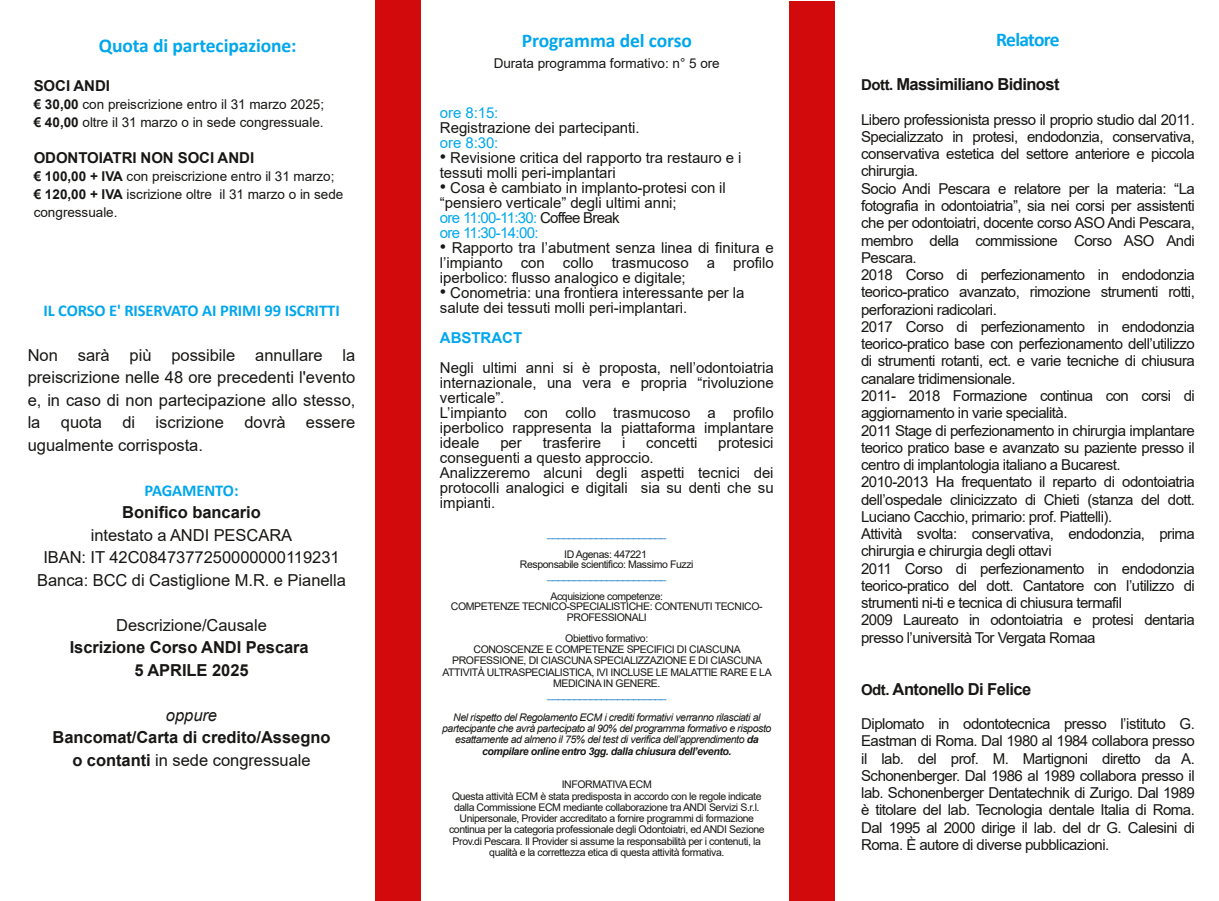
<style>
.page{position:relative;width:1219px;height:901px;background:#fff}
.page>*{position:absolute;margin:0;border:0;box-sizing:border-box;transform-origin:0 0}
.t1{font:700 19.5px "Calibri";letter-spacing:-.005em;color:#00a7ec}
.t2{font:700 19.5px "Calibri";letter-spacing:-.045em;color:#00a7ec}
.t3{font:16.5px/22.5px "Arial";color:#181715;text-align:justify}
.t4{font:700 16.5px/22.5px "Arial";letter-spacing:-.005em;color:#181715;text-align:center}
.t5{font:700 16.5px "Arial";letter-spacing:-.035em;color:#181715}
.t6{font:700 16.5px "Calibri";letter-spacing:-.005em;color:#00a7ec}
.t7{font:italic 16.5px "Arial";color:#181715}
.t8{font:15px/17.2px "Arial";letter-spacing:-.03em;color:#181715;text-align:justify}
.t9{font:15px/15px "Arial";letter-spacing:-.005em;color:#181715}
.t10{font:700 15px "Arial";color:#181715}
.t11{font:15px "Arial";letter-spacing:-.005em;color:#00a7ec}
.t12{font:700 15px "Arial";color:#00a7ec}
.t13{font:13.5px/18px "Arial";color:#181715}
.t14{font:10.5px/11.2px "Arial";letter-spacing:-.04em;color:#181715;text-align:center}
.t15{font:italic 10.5px/11.2px "Arial";letter-spacing:-.04em;color:#181715;text-align:center}
.t16{font:10.5px "Arial";color:#0070c0}
.s1{font-weight:700}
.s2{font-weight:400}
.s3{font-size:18px}
.s4{color:#00a7ec}
.s5{font-size:15px}
</style>
<div class="page">
<div style="left:375px;top:0;width:45px;height:900px;background:#d20a0c"></div>
<div style="left:789px;top:1px;width:45px;height:899px;background:#d20a0c"></div>
<h1 class="t1" style="left:99px;top:37px;width:199px">Quota di partecipazione:</h1>
<p class="t10" style="left:34px;top:77px;width:78px">SOCI ANDI</p>
<p class="t13" style="left:34px;top:95px;width:292px"><span class="s1">€ 30,00</span> con preiscrizione entro il 31 marzo 2025; <span class="s1">€ 40,00</span> oltre il 31 marzo o in sede congressuale.</p>
<p class="t10" style="left:34px;top:149px;width:222px">ODONTOIATRI NON SOCI ANDI</p>
<p class="t13" style="left:34px;top:167px;width:311px"><span class="s1">€ 100,00 + IVA</span> con preiscrizione entro il 31 marzo; <span class="s1">€ 120,00 + IVA</span> iscrizione oltre il 31 marzo o in sede congressuale.</p>
<p class="t6" style="left:43px;top:303px;width:298px">IL CORSO E' RISERVATO AI PRIMI 99 ISCRITTI</p>
<p class="t3" style="left:28px;top:343px;width:329px">Non sarà più possibile annullare la preiscrizione nelle 48 ore precedenti l'evento e, in caso di non partecipazione allo stesso, la quota di iscrizione dovrà essere ugualmente corrisposta.</p>
<p class="t6" style="left:144px;top:483px;width:95px">PAGAMENTO:</p>
<p class="t4" style="left:122px;top:501px;width:140px">Bonifico bancario</p>
<p class="t3" style="left:37px;top:523px;width:310px;text-align:center">intestato a ANDI PESCARA<br>IBAN: IT 42C0847377250000000119231<br>Banca: BCC di Castiglione M.R. e Pianella</p>
<p class="t3" style="left:116px;top:613px;width:152px">Descrizione/Causale</p>
<p class="t4" style="left:70px;top:636px;width:240px">Iscrizione Corso ANDI Pescara<br>5 APRILE 2025</p>
<p class="t7" style="left:166px;top:705px;width:53px">oppure</p>
<p class="t4" style="left:52px;top:726px;width:279px">Bancomat/Carta di credito/Assegno o contanti <span class="s2">in sede congressuale</span></p>
<h1 class="t1" style="left:521px;top:32px;width:172px">Programma del corso</h1>
<p class="t13" style="left:493px;top:55px;width:227px">Durata programma formativo: n° 5 ore</p>
<p class="t11" style="left:440px;top:104px;width:60px">ore 8:15:</p>
<p class="t9" style="left:440px;top:120px;width:201px">Registrazione dei partecipanti.</p>
<p class="t11" style="left:440px;top:134px;width:60px">ore 8:30:</p>
<p class="t9" style="left:440px;top:150px;width:303px"><span class="s3">•</span> Revisione critica del rapporto tra restauro e i tessuti molli peri-implantari</p>
<p class="t9" style="left:440px;top:180px;width:287px"><span class="s3">•</span> Cosa è cambiato in implanto-protesi con il “pensiero verticale” degli ultimi anni;<br><span class="s4">ore 11:00-11:30:</span> Coffee Break<br><span class="s4">ore 11:30-14:00:</span></p>
<p class="t8" style="left:440px;top:240px;width:335px;line-height:15px"><span class="s3">•</span> Rapporto tra l’abutment senza linea di finitura e l’impianto con collo trasmucoso a profilo iperbolico: flusso analogico e digitale;</p>
<p class="t9" style="left:440px;top:285px;width:306px"><span class="s3">•</span> Conometria: una frontiera interessante per la salute dei tessuti molli peri-implantari.</p>
<p class="t12" style="left:440px;top:329px;width:84px">ABSTRACT</p>
<p class="t9" style="left:440px;top:360px;width:335px">Negli ultimi anni si è proposta, nell’odontoiatria internazionale, una vera e propria “rivoluzione verticale”.<br>L’impianto con collo trasmucoso a profilo iperbolico rappresenta la piattaforma implantare ideale</p>
<p class="t8" style="left:500px;top:434px;width:23px">per</p>
<p class="t9" style="left:542px;top:435px;width:60px">trasferire</p>
<p class="t8" style="left:622px;top:434px;width:5px">i</p>
<p class="t9" style="left:646px;top:435px;width:53px">concetti</p>
<p class="t9" style="left:718px;top:435px;width:57px">protesici</p>
<p class="t9" style="left:440px;top:450px;width:335px">conseguenti a questo approccio.<br>Analizzeremo alcuni degli aspetti tecnici dei protocolli analogici e digitali sia su denti che su impianti.</p>
<p class="t16" style="left:547px;top:527px;width:120px">______________________</p>
<p class="t14" style="left:520px;top:548px;width:175px;line-height:10.5px">ID Agenas: 447221<br>Responsabile scientifico: Massimo Fuzzi</p>
<p class="t16" style="left:547px;top:569px;width:120px">______________________</p>
<p class="t14" style="left:451px;top:590px;width:313px;line-height:10.5px">Acquisizione competenze:<br>COMPETENZE TECNICO-SPECIALISTICHE: CONTENUTI TECNICO-<br>PROFESSIONALI</p>
<p class="t14" style="left:442px;top:632px;width:330px">Obiettivo formativo:<br>CONOSCENZE E COMPETENZE SPECIFICI DI CIASCUNA PROFESSIONE, DI CIASCUNA SPECIALIZZAZIONE E DI CIASCUNA ATTIVITÀ ULTRASPECIALISTICA, IVI INCLUSE LE MALATTIE RARE E LA MEDICINA IN GENERE.</p>
<p class="t16" style="left:547px;top:688px;width:120px">______________________</p>
<p class="t15" style="left:442px;top:711px;width:330px">Nel rispetto del Regolamento ECM i crediti formativi verranno rilasciati al partecipante che avrà partecipato al 90% del programma formativo e risposto esattamente ad almeno il 75% del test di verifica dell’apprendimento <span class="s1">da compilare online entro 3gg. dalla chiusura dell’evento.</span></p>
<p class="t14" style="left:449px;top:778px;width:317px">INFORMATIVA ECM<br>Questa attività ECM è stata predisposta in accordo con le regole indicate dalla Commissione ECM mediante collaborazione tra ANDI Servizi S.r.l.<br>Unipersonale, Provider accreditato a fornire programmi di formazione continua per la categoria professionale degli Odontoiatri, ed ANDI Sezione Prov.di Pescara. Il Provider si assume la responsabilità per i contenuti, la qualità e la correttezza etica di questa attività formativa.</p>
<h1 class="t2" style="left:995px;top:31px;width:65px">Relatore</h1>
<p class="t5" style="left:860px;top:75px;width:200px"><span class="s5">Dott.</span> Massimiliano Bidinost</p>
<p class="t8" style="left:860px;top:111px;width:335px;text-align:left">Libero professionista presso il proprio studio dal 2011.<br>Specializzato in protesi, endodonzia, conservativa, conservativa estetica del settore anteriore e piccola chirurgia.<br>Socio Andi Pescara e relatore per la materia: “La fotografia in odontoiatria”, sia nei corsi per assistenti che per odontoiatri, docente corso ASO Andi Pescara, membro della commissione Corso ASO Andi Pescara.<br>2018 Corso di perfezionamento in endodonzia teorico-pratico avanzato, rimozione strumenti rotti, perforazioni radicolari.<br>2017 Corso di perfezionamento in endodonzia teorico-pratico base con perfezionamento dell’utilizzo di strumenti rotanti, ect. e varie tecniche di chiusura canalare tridimensionale.<br>2011- 2018 Formazione continua con corsi di aggiornamento in varie specialità.<br>2011 Stage di perfezionamento in chirurgia implantare teorico pratico base e avanzato su paziente presso il centro di implantologia italiano a Bucarest.<br>2010-2013 Ha frequentato il reparto di odontoiatria dell’ospedale clinicizzato di Chieti (stanza del dott.<br>Luciano Cacchio, primario: prof. Piattelli).<br>Attività svolta: conservativa, endodonzia, prima chirurgia e chirurgia degli ottavi<br>2011 Corso di perfezionamento in endodonzia teorico-pratico del dott. Cantatore con l’utilizzo di strumenti ni-ti e tecnica di chiusura termafil<br>2009 Laureato in odontoiatria e protesi dentaria presso l’università Tor Vergata Romaa</p>
<p class="t5" style="left:860px;top:679px;width:172px"><span class="s5">Odt.</span> Antonello Di Felice</p>
<p class="t8" style="left:860px;top:714px;width:335px">Diplomato in odontotecnica presso l’istituto G.<br>Eastman di Roma. Dal 1980 al 1984 collabora presso il lab. del prof. M. Martignoni diretto da A.<br>Schonenberger. Dal 1986 al 1989 collabora presso il lab. Schonenberger Dentatechnik di Zurigo. Dal 1989 è titolare del lab. Tecnologia dentale Italia di Roma.<br>Dal 1995 al 2000 dirige il lab. del dr G. Calesini di Roma. È autore di diverse pubblicazioni.</p>
</div>
